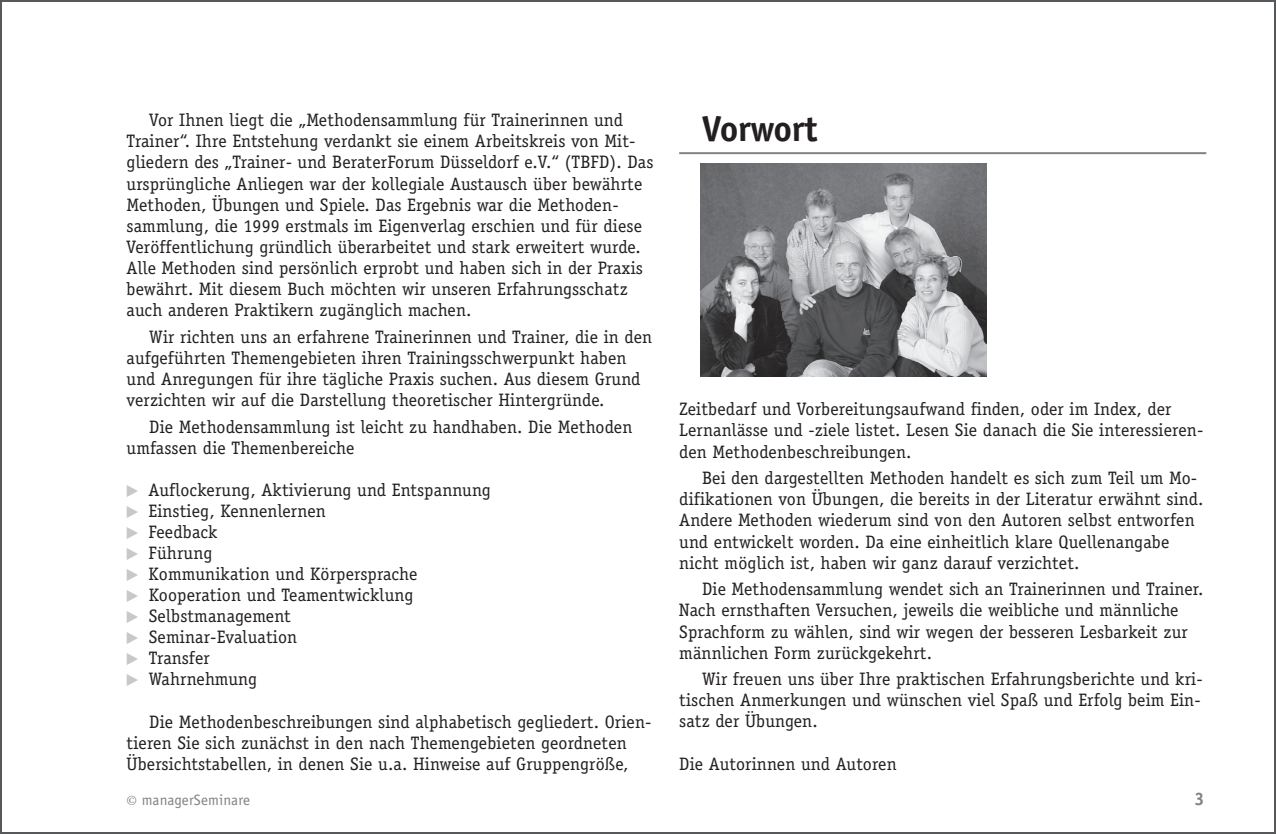
<style>
.page{position:relative;width:1276px;height:834px;background:#fff}
.page>*{position:absolute;margin:0;border:0;box-sizing:border-box;transform-origin:0 0}
.t1{font:700 36px "Officina Sans";letter-spacing:-.01em;color:#231f20}
.t2{font:18px/21px "Officina Serif";letter-spacing:.01em;color:#231f20}
.t3{font:700 18px "Officina Sans";color:#808285}
.t4{font:15px "Officina Sans";letter-spacing:.01em;color:#808285}
.s1{font-family:"Minion"}
</style>
<div class="page">
<img style="left:700px;top:163px;width:286px;height:213px">
<hr style="left:679px;top:152px;width:527px;height:2px;background:#808285">
<p class="t2" style="left:126px;top:110px;width:528px;text-indent:23px">Vor Ihnen liegt die „Methodensammlung für Trainerinnen und Trainer“. Ihre Entstehung verdankt sie einem Arbeitskreis von Mit&shy;gliedern des „Trainer- und BeraterForum Düsseldorf e.V.“ (TBFD). Das ursprüngliche Anliegen war der kollegiale Austausch über bewährte Methoden, Übungen und Spiele. Das Ergebnis war die Methoden&shy;sammlung, die 1999 erstmals im Eigenverlag erschien und für diese Veröffentlichung gründlich überarbeitet und stark erweitert wurde.<br>Alle Methoden sind persönlich erprobt und haben sich in der Praxis bewährt. Mit diesem Buch möchten wir unseren Erfahrungsschatz auch anderen Praktikern zugänglich machen.</p>
<p class="t2" style="left:126px;top:326px;width:527px;text-indent:23px">Wir richten uns an erfahrene Trainerinnen und Trainer, die in den aufgeführten Themengebieten ihren Trainingsschwerpunkt haben und Anregungen für ihre tägliche Praxis suchen. Aus diesem Grund verzichten wir auf die Darstellung theoretischer Hintergründe.</p>
<p class="t2" style="left:126px;top:416px;width:507px;text-indent:23px">Die Methodensammlung ist leicht zu handhaben. Die Methoden umfassen die Themenbereiche</p>
<p class="t2" style="left:149px;top:479px;width:344px">Auflockerung, Aktivierung und Entspannung<br>Einstieg, Kennenlernen<br>Feedback<br>Führung<br>Kommunikation und Körpersprache<br>Kooperation und Teamentwicklung<br>Selbstmanagement<br>Seminar-Evaluation<br>Transfer<br>Wahrnehmung</p>
<p class="t2" style="left:127px;top:711px;width:526px;text-indent:23px">Die Methodenbeschreibungen sind alphabetisch gegliedert. Orien&shy;tieren Sie sich zunächst in den nach Themengebieten geordneten<br>Übersichtstabellen, in denen Sie u.a. Hinweise auf Gruppengröße,</p>
<p class="t1" style="left:702px;top:106px;width:117px">Vorwort</p>
<p class="t2" style="left:679px;top:399px;width:526px">Zeitbedarf und Vorbereitungsaufwand finden, oder im Index, der<br>Lernanlässe und -ziele listet. Lesen Sie danach die Sie interessieren&shy;den Methodenbeschreibungen.</p>
<p class="t2" style="left:679px;top:467px;width:526px;text-indent:23px">Bei den dargestellten Methoden handelt es sich zum Teil um Mo&shy;difikationen von Übungen, die bereits in der Literatur erwähnt sind.<br>Andere Methoden wiederum sind von den Autoren selbst entworfen und entwickelt worden. Da eine einheitlich klare Quellenangabe nicht möglich ist, haben wir ganz darauf verzichtet.</p>
<p class="t2" style="left:679px;top:578px;width:526px;text-indent:23px">Die Methodensammlung wendet sich an Trainerinnen und Trainer.<br>Nach ernsthaften Versuchen, jeweils die weibliche und männliche Sprachform zu wählen, sind wir wegen der besseren Lesbarkeit zur männlichen Form zurückgekehrt.</p>
<p class="t2" style="left:679px;top:668px;width:525px;text-align:justify;text-indent:23px">Wir freuen uns über Ihre praktischen Erfahrungsberichte und kri&shy;tischen Anmerkungen und wünschen viel Spaß und Erfolg beim Ein&shy;satz der Übungen.</p>
<p class="t2" style="left:679px;top:752px;width:219px">Die Autorinnen und Autoren</p>
<p class="t4" style="left:126px;top:790px;width:125px"><span class="s1">©</span> managerSeminare</p>
<p class="t3" style="left:1194px;top:787px;width:12px">3</p>
</div>
